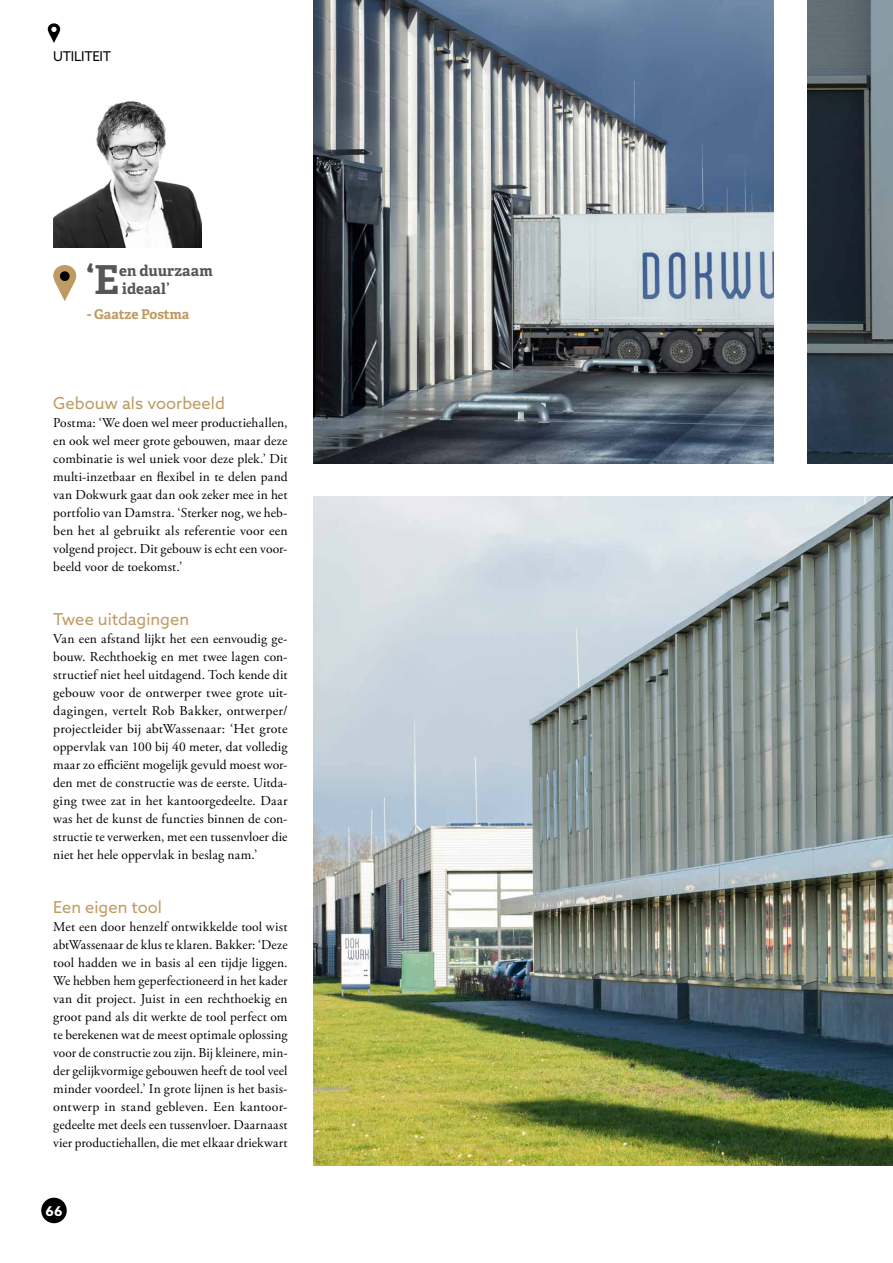
<style>
.page{position:relative;width:893px;height:1263px;background:#fff}
.page>*{position:absolute;margin:0;border:0;box-sizing:border-box;transform-origin:0 0}
.t1{font:700 39.9px "Adelle Basic";color:#565656}
.t2{font:16.5px "Azo Sans";color:#bf9b63}
.t3{font:700 15px/18px "Adelle Basic";letter-spacing:.005em;color:#565656}
.t4{font:13.5px/18px "Adobe Garamond Pro";letter-spacing:.01em;color:#000;text-align:justify}
.t5{font:700 13.5px "Adelle Basic";letter-spacing:-.005em;color:#bf9b63}
.t6{font:13.5px "Azo Sans";letter-spacing:-.025em;color:#000}
.t7{font:700 13.5px "Azo Sans";color:#fff}
</style>
<div class="page">
<img style="left:808px;top:0;width:85px;height:463px">
<img style="left:53px;top:101px;width:149px;height:146px">
<svg style="left:53px;top:265px;width:23px;height:36px"></svg>
<div style="left:60px;top:271px;width:10px;height:10px;background:#000;border-radius:50%"></div>
<img style="left:314px;top:0;width:460px;height:463px">
<img style="left:314px;top:496px;width:579px;height:669px">
<svg style="left:48px;top:23px;width:12px;height:20px"></svg>
<svg style="left:51px;top:27px;width:6px;height:5px"></svg>
<div style="left:41px;top:1198px;width:26px;height:25px;background:#000;border-radius:50%"></div>
<p class="t6" style="left:53px;top:47px;width:59px">UTILITEIT</p>
<h1 class="t1" style="left:86px;top:255px;width:35px">‘E</h1>
<p class="t3" style="left:119px;top:262px;width:95px">en duurzaam ideaal’</p>
<p class="t5" style="left:87px;top:306px;width:104px">- Gaatze Postma</p>
<p class="t2" style="left:53px;top:392px;width:173px">Gebouw als voorbeeld</p>
<p class="t4" style="left:53px;top:414px;width:236px">Postma: ‘We doen wel meer productiehallen, en ook wel meer grote gebouwen, maar deze combinatie is wel uniek voor deze plek.’ Dit multi-inzetbaar en flexibel in te delen pand van Dokwurk gaat dan ook zeker mee in het portfolio van Damstra. ‘Sterker nog, we heb&shy;ben het al gebruikt als referentie voor een volgend project. Dit gebouw is echt een voor&shy;beeld voor de toekomst.’</p>
<p class="t2" style="left:53px;top:608px;width:137px">Twee uitdagingen</p>
<p class="t4" style="left:53px;top:630px;width:236px">Van een afstand lijkt het een eenvoudig ge&shy;bouw. Rechthoekig en met twee lagen con&shy;structief niet heel uitdagend. Toch kende dit gebouw voor de ontwerper twee grote uit&shy;dagingen, vertelt Rob Bakker, ontwerper/ projectleider bij abtWassenaar: ‘Het grote oppervlak van 100 bij 40 meter, dat volledig maar zo efficiënt mogelijk gevuld moest wor&shy;den met de constructie was de eerste. Uitda&shy;ging twee zat in het kantoorgedeelte. Daar was het de kunst de functies binnen de con&shy;structie te verwerken, met een tussenvloer die niet het hele oppervlak in beslag nam.’</p>
<p class="t2" style="left:53px;top:896px;width:110px">Een eigen tool</p>
<p class="t4" style="left:53px;top:918px;width:236px">Met een door henzelf ontwikkelde tool wist abtWassenaar de klus te klaren. Bakker: ‘Deze tool hadden we in basis al een tijdje liggen.<br>We hebben hem geperfectioneerd in het kader van dit project. Juist in een rechthoekig en groot pand als dit werkte de tool perfect om te berekenen wat de meest optimale oplossing voor de constructie zou zijn. Bij kleinere, min&shy;der gelijkvormige gebouwen heeft de tool veel minder voordeel.’ In grote lijnen is het basis&shy;ontwerp in stand gebleven. Een kantoor&shy;gedeelte met deels een tussenvloer. Daarnaast vier productiehallen, die met elkaar driekwart</p>
<p class="t7" style="left:46px;top:1202px;width:18px">66</p>
</div>
